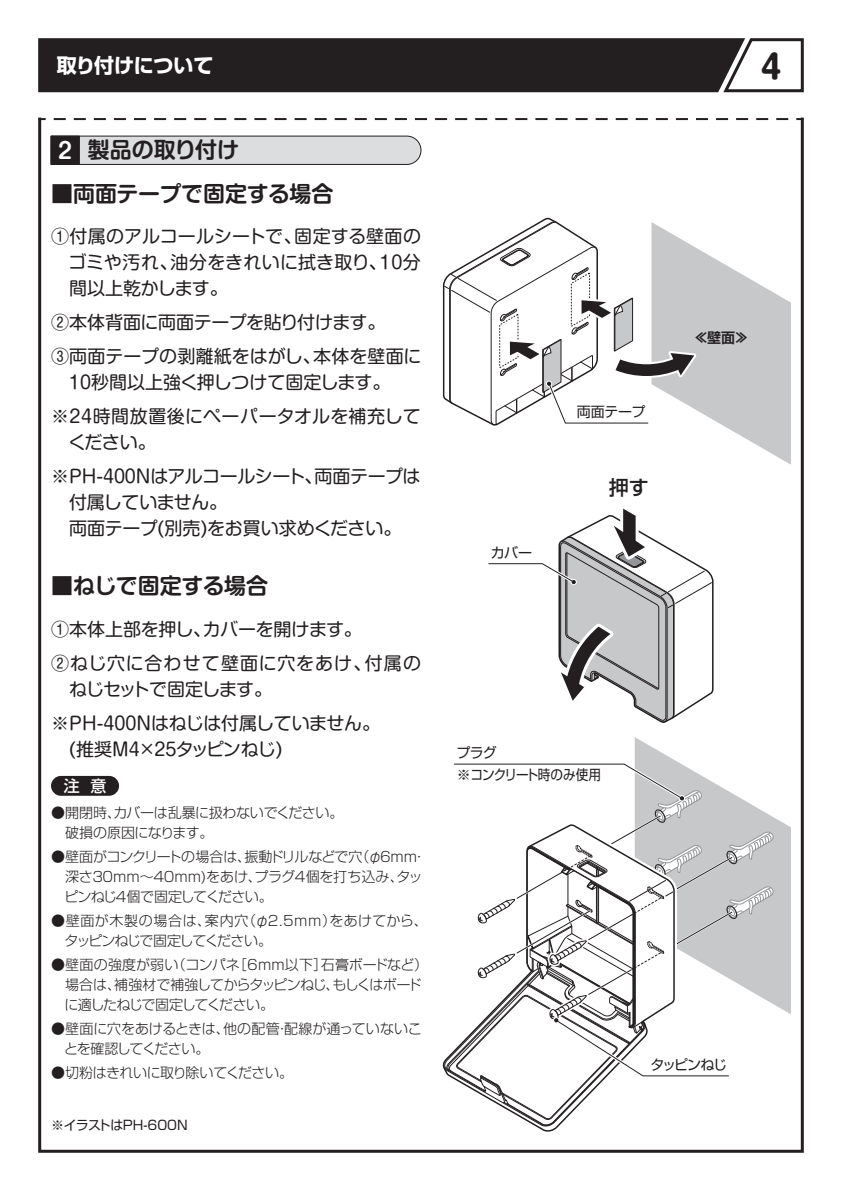
<style>
.page{position:relative;width:842px;height:1191px;background:#fff}
.page>*{position:absolute;margin:0;border:0;box-sizing:border-box;transform-origin:0 0}
.t1{font:700 32px "Shin M Go Pro";color:#231f20}
.t2{font:700 22px "Shin M Go Pro De";letter-spacing:-.01em;color:#231f20}
.t3{font:700 20px "Shin Go Pro";letter-spacing:-.015em;color:#fff}
.t4{font:500 20px "Shin Go Pro";color:#231f20}
.t5{font:18px/26px "Shin M Go Pro";color:#231f20}
.t6{font:18px/26px "Shin M Go Pro";letter-spacing:-.02em;color:#231f20}
.t7{font:18px/34px "Shin M Go Pro";letter-spacing:.035em;color:#231f20}
.t8{font:18px/34px "Shin M Go Pro";letter-spacing:-.025em;color:#231f20}
.t9{font:500 16px "Shin Go Pro";color:#fff}
.t10{font:300 14px/20px "Shin Go Pro";letter-spacing:-.03em;color:#231f20}
.t11{font:300 14px/20px "Shin Go Pro";letter-spacing:-.05em;color:#231f20}
.t12{font:300 14px/20px "Shin Go Pro";letter-spacing:-.01em;color:#231f20}
.t13{font:14px/22px "Shin Go Pro";letter-spacing:-.045em;color:#231f20}
.t14{font:700 14px "Shin Go Pro De";color:#231f20}
.t15{font:13px "Shin Go Pro";letter-spacing:-.025em;color:#231f20}
.s1{color:#fff}
</style>
<div class="page">
<div style="left:51px;top:776px;width:68px;height:19px;background:#231f20;border-radius:10px"></div>
<svg style="left:442px;top:217px;width:349px;height:248px"></svg>
<svg style="left:50px;top:135px;width:372px;height:30px;background:#cfd0d2"></svg>
<div style="left:51px;top:136px;width:29px;height:29px;background:#231f20;border:1px solid #231f20"></div>
<svg style="left:747px;top:38px;width:57px;height:55px"></svg>
<div style="left:38px;top:38px;width:709px;height:55px;background:#231f20"></div>
<svg style="left:55px;top:118px;width:747px;height:2px"></svg>
<svg style="left:635px;top:737px;width:156px;height:277px"></svg>
<svg style="left:442px;top:761px;width:332px;height:366px"></svg>
<svg style="left:488px;top:508px;width:226px;height:215px"></svg>
<h3 class="t3" style="left:57px;top:49px;width:158px">取り付けについて</h3>
<h2 class="t2" style="left:58px;top:132px;width:182px"><span class="s1">2</span> 製品の取り付け</h2>
<h2 class="t2" style="left:51px;top:176px;width:284px">■両面テープで固定する場合</h2>
<p class="t5" style="left:68px;top:221px;width:354px;text-align:justify;text-indent:-17px">①付属のアルコールシートで、固定する壁面のゴミや汚れ、油分をきれいに拭き取り、10分間以上乾かします。</p>
<p class="t5" style="left:51px;top:303px;width:372px;line-height:34px">②本体背面に両面テープを貼り付けます。<br>③両面テープの剥離紙をはがし、本体を壁面に</p>
<p class="t5" style="left:51px;top:363px;width:371px;line-height:34px;text-indent:18px">10秒間以上強く押しつけて固定します。※24時間放置後にペーパータオルを補充して</p>
<p class="t8" style="left:51px;top:423px;width:371px;text-indent:17px">ください。<br>※PH-400Nはアルコールシート、両面テープは</p>
<p class="t6" style="left:69px;top:487px;width:334px">付属していません。<br>両面テープ(別売)をお買い求めください。</p>
<h2 class="t2" style="left:51px;top:568px;width:219px">■ねじで固定する場合</h2>
<p class="t7" style="left:51px;top:610px;width:371px">①本体上部を押し、カバーを開けます。<br>②ねじ穴に合わせて壁面に穴をあけ、付属の</p>
<p class="t6" style="left:51px;top:670px;width:330px;line-height:34px;text-indent:18px">ねじセットで固定します。<br>※PH-400Nはねじは付属していません。</p>
<p class="t6" style="left:69px;top:734px;width:215px">(推奨M4×25タッピンねじ)</p>
<p class="t9" style="left:64px;top:772px;width:44px">注 意</p>
<p class="t10" style="left:51px;top:801px;width:344px">●開閉時、カバーは乱暴に扱わないでください。　　　　　破損の原因になります。</p>
<p class="t11" style="left:64px;top:845px;width:363px;text-indent:-13px">●壁面がコンクリートの場合は、振動ドリルなどで穴（φ６ｍｍ・深さ３０ｍｍ～４０ｍｍ)をあけ、プラグ4個を打ち込み、タッピンねじ4個で固定してください。</p>
<p class="t12" style="left:65px;top:909px;width:365px;text-indent:-14px">●壁面が木製の場合は、案内穴（φ２.５ｍｍ）をあけてから、タッピンねじで固定してください。</p>
<p class="t10" style="left:65px;top:953px;width:365px;text-indent:-13px">●壁面の強度が弱い（コンパネ［6mm以下］石膏ボードなど）場合は、補強材で補強してからタッピンねじ、もしくはボードに適したねじで固定してください。</p>
<p class="t10" style="left:64px;top:1017px;width:359px;text-indent:-13px">●壁面に穴をあけるときは、他の配管・配線が通っていないことを確認してください。</p>
<p class="t10" style="left:51px;top:1061px;width:244px">●切粉はきれいに取り除いてください。</p>
<p class="t15" style="left:51px;top:1114px;width:138px">※イラストはPH-600N</p>
<h1 class="t1" style="left:761px;top:41px;width:22px">4</h1>
<p class="t13" style="left:491px;top:540px;width:43px">カバー</p>
<p class="t13" style="left:577px;top:399px;width:70px">両面テープ</p>
<h3 class="t4" style="left:609px;top:471px;width:41px">押す</h3>
<p class="t14" style="left:694px;top:326px;width:56px">≪壁面≫</p>
<p class="t13" style="left:456px;top:740px;width:146px">プラグ<br>※コンクリート時のみ使用</p>
<p class="t13" style="left:650px;top:1052px;width:78px">タッピンねじ</p>
</div>
